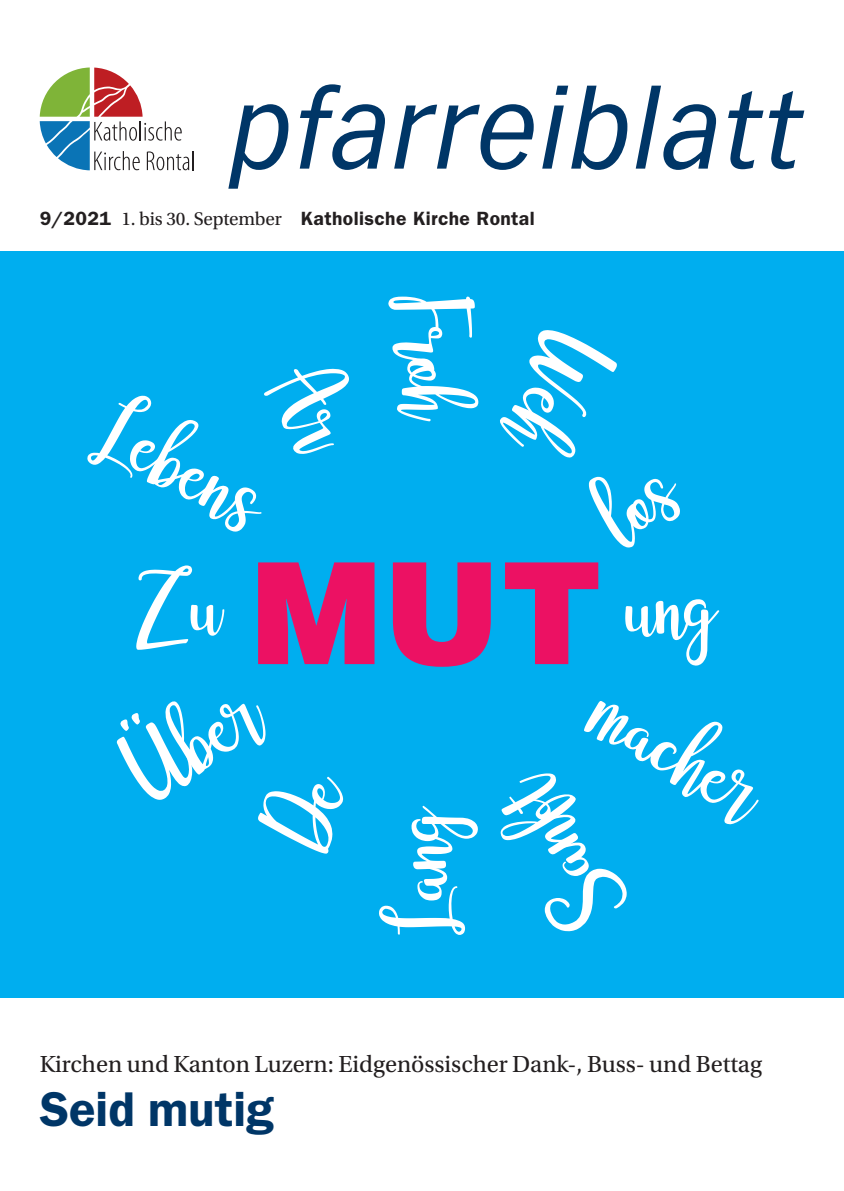
<style>
.page{position:relative;width:844px;height:1191px;background:#fff}
.page>*{position:absolute;margin:0;border:0;box-sizing:border-box;transform-origin:0 0}
.t1{font:95.2px "adelline";color:#fff}
.t2{font:600 49px "ITC Franklin Gothic Std";color:#003667}
.t3{font:24.5px "Utopia Std";color:#231f20}
.t4{font:600 19.25px "ITC Franklin Gothic Std";letter-spacing:.02em;color:#231f20}
.s1{font-family:"Utopia Std";font-weight:400}
</style>
<div class="page">
<svg style="left:228px;top:104px;width:60px;height:85px"></svg>
<svg style="left:299px;top:84px;width:86px;height:86px"></svg>
<svg style="left:394px;top:104px;width:139px;height:66px"></svg>
<svg style="left:542px;top:86px;width:85px;height:84px"></svg>
<svg style="left:635px;top:86px;width:80px;height:84px"></svg>
<svg style="left:728px;top:91px;width:76px;height:78px"></svg>
<svg style="left:40px;top:67px;width:154px;height:103px"></svg>
<div style="left:0;top:251px;width:843px;height:746px;background:#00aeef"></div>
<svg style="left:258px;top:562px;width:340px;height:105px"></svg>
<svg style="left:264px;top:369px;width:85px;height:85px"></svg>
<svg style="left:584px;top:701px;width:174px;height:123px"></svg>
<svg style="left:388px;top:296px;width:90px;height:125px"></svg>
<svg style="left:116px;top:701px;width:150px;height:99px"></svg>
<p class="t4" style="left:40px;top:207px;width:496px">9/2021 <span class="s1">1. bis 30. September</span> Katholische Kirche Rontal</p>
<h1 class="t1" style="left:134px;top:376px;width:178px;rotate:30deg">Lebens</h1>
<h1 class="t1" style="left:136px;top:554px;width:88px">Zu</h1>
<h1 class="t1" style="left:627px;top:556px;width:91px">ung</h1>
<h1 class="t1" style="left:368px;top:935px;width:135px;rotate:-90deg">Lang</h1>
<h1 class="t1" style="left:551px;top:946px;width:158px;rotate:-120deg">Sanft</h1>
<p class="t3" style="left:40px;top:1050px;width:723px">Kirchen und Kanton Luzern: Eidgenössischer Dank-, Buss- und Bettag</p>
<h2 class="t2" style="left:40px;top:1079px;width:235px">Seid mutig</h2>
</div>
